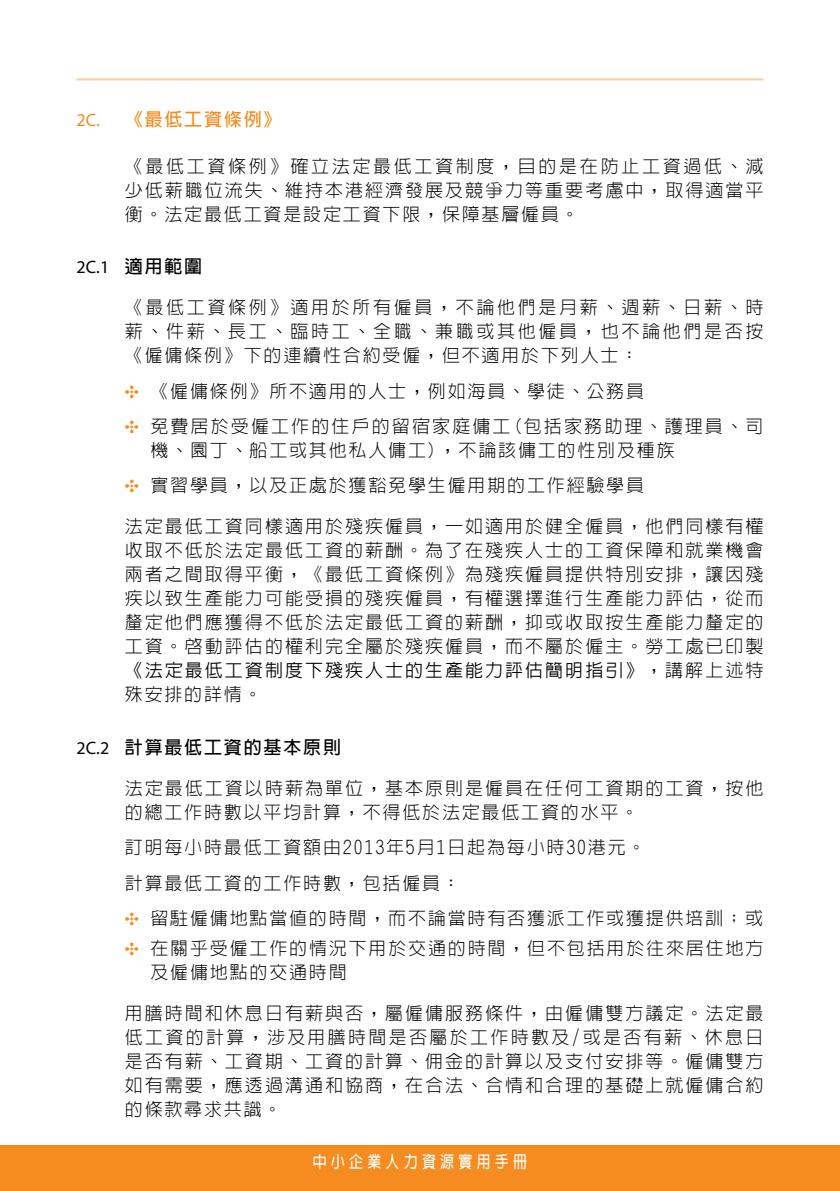
<style>
.page{position:relative;width:840px;height:1191px;background:#fff}
.page>*{position:absolute;margin:0;border:0;box-sizing:border-box;transform-origin:0 0}
.t1{font:300 18px/24px "AR Hei B5 HK";letter-spacing:.1em;color:#000;text-align:justify}
.t2{font:700 18px "AR Hei B5 HK";letter-spacing:.1em;color:#000}
.t3{font:700 18px "AR Hei B5 HK";letter-spacing:.1em;color:#f68b1f}
.t4{font:18px "Myriad Pro";color:#000}
.t5{font:700 16.8px "AR Hei B5";letter-spacing:.3em;color:#fff;scale:.83 1}
.s1{font-family:"Myriad Pro";font-weight:400}
.s2{font-family:"AR Hei B5 HK";font-weight:700}
.s3{color:#f68b1f}
.s4{font-weight:500}
</style>
<div class="page">
<hr style="left:77px;top:78px;width:686px;height:2px;background:#fdcd9d">
<div style="left:0;top:1145px;width:839px;height:46px;background:#f68b1f"></div>
<p class="t3" style="left:77px;top:110px;width:206px"><span class="s1">2C.</span> 《最低工資條例》</p>
<p class="t1" style="left:125px;top:154px;width:639px">《最低工資條例》確立法定最低工資制度，目的是在防止工資過低、減少低薪職位流失、維持本港經濟發展及競爭力等重要考慮中，取得適當平衡。法定最低工資是設定工資下限，保障基層僱員。</p>
<p class="t4" style="left:77px;top:256px;width:127px">2C.1 <span class="s2">適用範圍</span></p>
<p class="t1" style="left:125px;top:295px;width:639px">《最低工資條例》適用於所有僱員，不論他們是月薪、週薪、日薪、時薪、件薪、長工、臨時工、全職、兼職或其他僱員，也不論他們是否按《僱傭條例》下的連續性合約受僱，但不適用於下列人士：</p>
<p class="t1" style="left:125px;top:379px;width:520px"><span class="s3">✣</span> 《僱傭條例》所不適用的人士，例如海員、學徒、公務員</p>
<p class="t1" style="left:150px;top:414px;width:614px;text-indent:-26px"><span class="s3">✣</span> 免費居於受僱工作的住戶的留宿家庭傭工(包括家務助理、護理員、司機、園丁、船工或其他私人傭工)，不論該傭工的性別及種族</p>
<p class="t1" style="left:125px;top:473px;width:520px"><span class="s3">✣</span> 實習學員，以及正處於獲豁免學生僱用期的工作經驗學員</p>
<p class="t1" style="left:125px;top:514px;width:639px">法定最低工資同樣適用於殘疾僱員，一如適用於健全僱員，他們同樣有權收取不低於法定最低工資的薪酬。為了在殘疾人士的工資保障和就業機會兩者之間取得平衡，《最低工資條例》為殘疾僱員提供特別安排，讓因殘疾以致生產能力可能受損的殘疾僱員，有權選擇進行生產能力評估，從而釐定他們應獲得不低於法定最低工資的薪酬，抑或收取按生產能力釐定的工資。啓動評估的權利完全屬於殘疾僱員，而不屬於僱主。勞工處已印製<span class="s4">《法定最低工資制度下殘疾人士的生產能力評估簡明指引》</span>，講解上述特殊安排的詳情。</p>
<p class="t2" style="left:77px;top:738px;width:266px"><span class="s1">2C.2</span> 計算最低工資的基本原則</p>
<p class="t1" style="left:125px;top:776px;width:639px">法定最低工資以時薪為單位，基本原則是僱員在任何工資期的工資，按他的總工作時數以平均計算，不得低於法定最低工資的水平。</p>
<p class="t1" style="left:125px;top:835px;width:522px">訂明每小時最低工資額由2013年5月1日起為每小時30港元。</p>
<p class="t1" style="left:125px;top:870px;width:336px">計算最低工資的工作時數，包括僱員：</p>
<p class="t1" style="left:125px;top:906px;width:639px"><span class="s3">✣</span> 留駐僱傭地點當值的時間，而不論當時有否獲派工作或獲提供培訓；或</p>
<p class="t1" style="left:150px;top:935px;width:614px;text-indent:-26px"><span class="s3">✣</span> 在關乎受僱工作的情況下用於交通的時間，但不包括用於往來居住地方及僱傭地點的交通時間</p>
<p class="t1" style="left:125px;top:1000px;width:639px">用膳時間和休息日有薪與否，屬僱傭服務條件，由僱傭雙方議定。法定最低工資的計算，涉及用膳時間是否屬於工作時數及/或是否有薪、休息日是否有薪、工資期、工資的計算、佣金的計算以及支付安排等。僱傭雙方如有需要，應透過溝通和協商，在合法、合情和合理的基礎上就僱傭合約的條款尋求共識。</p>
<p class="t5" style="left:312px;top:1153px;width:260px">中小企業人力資源實用手冊</p>
</div>
